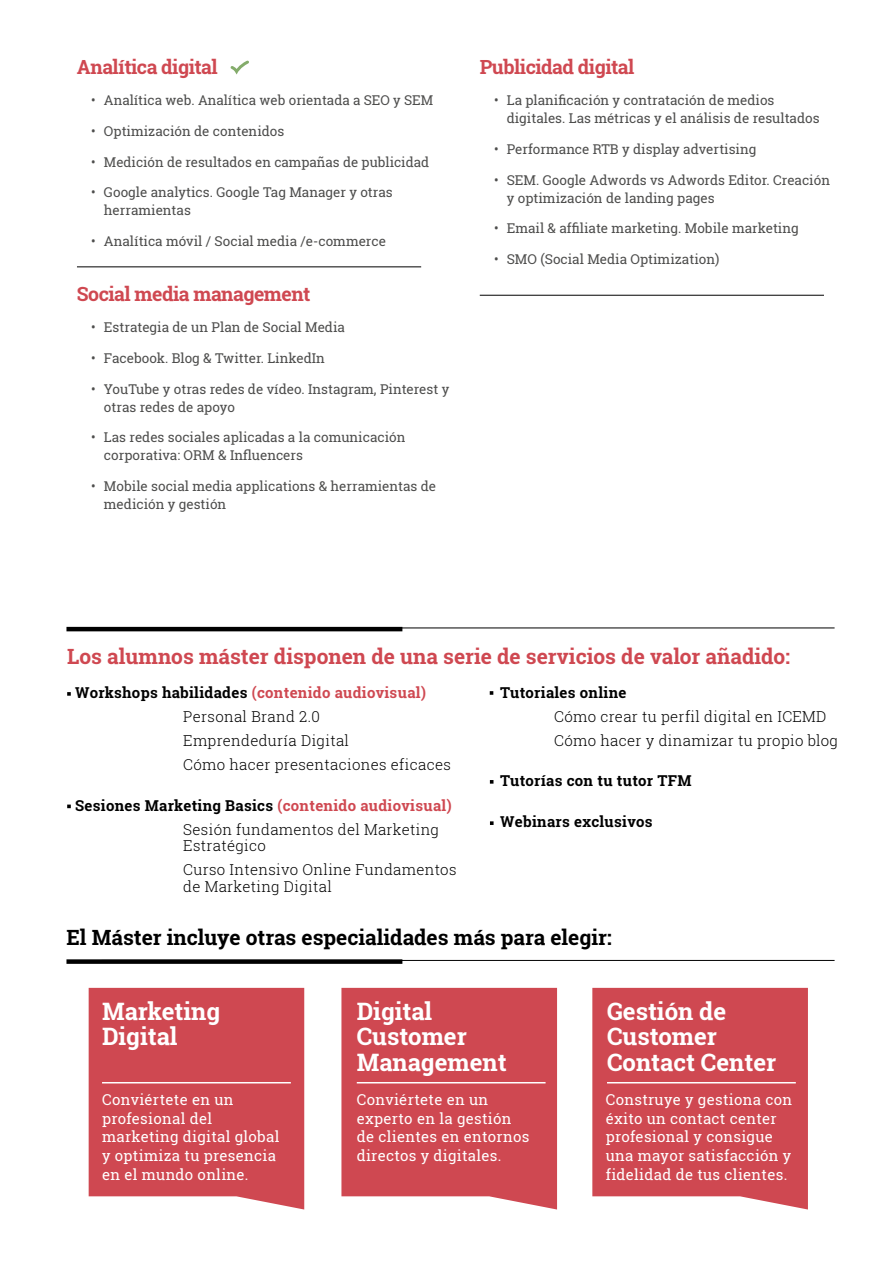
<style>
.page{position:relative;width:893px;height:1263px;background:#fff}
.page>*{position:absolute;margin:0;border:0;box-sizing:border-box;transform-origin:0 0}
.t1{font:700 24px/25.5px "Roboto Slab";color:#fff}
.t2{font:700 21px "Roboto Slab";color:#cf4851}
.t3{font:700 21px "Roboto Slab";color:#000}
.t4{font:700 19.5px "Roboto Slab";letter-spacing:-.025em;color:#cf4851}
.t5{font:300 15px/24px "Roboto Slab";letter-spacing:.02em;color:#000}
.t6{font:15px/18.8px "Roboto Slab";letter-spacing:.02em;color:#fff}
.t7{font:700 15px "Roboto Slab";letter-spacing:.02em;color:#000}
.t8{font:13.5px/18px "Roboto Slab";color:#4d4d4c}
.s1{font-weight:700}
.s2{font-weight:700;color:#cf4851}
</style>
<div class="page">
<svg style="left:490px;top:691px;width:3px;height:4px"></svg>
<svg style="left:490px;top:780px;width:3px;height:4px"></svg>
<svg style="left:490px;top:821px;width:4px;height:4px"></svg>
<hr style="left:66px;top:627px;width:336px;height:4px;background:#000">
<hr style="left:102px;top:627px;width:733px;height:1px;background:#000">
<div style="left:341px;top:988px;width:216px;height:221px;background:#cf4851"></div>
<div style="left:592px;top:988px;width:216px;height:221px;background:#cf4851"></div>
<div style="left:89px;top:988px;width:215px;height:221px;background:#cf4851"></div>
<div style="left:66px;top:959px;width:336px;height:5px;background:#000"></div>
<hr style="left:102px;top:960px;width:733px;height:1px;background:#000">
<hr style="left:102px;top:1082px;width:189px;height:1px;background:#fff">
<hr style="left:607px;top:1082px;width:189px;height:1px;background:#fff">
<hr style="left:357px;top:1082px;width:189px;height:1px;background:#fff">
<svg style="left:230px;top:60px;width:19px;height:15px"></svg>
<hr style="left:77px;top:266px;width:344px;height:1px;background:#000">
<hr style="left:480px;top:295px;width:344px;height:1px;background:#000">
<svg style="left:67px;top:804px;width:4px;height:4px"></svg>
<svg style="left:67px;top:692px;width:4px;height:4px"></svg>
<h3 class="t4" style="left:77px;top:54px;width:142px">Analítica digital</h3>
<p class="t8" style="left:91px;top:91px;width:343px">• Analítica web. Analítica web orientada a SEO y SEM</p>
<p class="t8" style="left:91px;top:122px;width:195px">• Optimización de contenidos</p>
<p class="t8" style="left:91px;top:153px;width:339px">• Medición de resultados en campañas de publicidad</p>
<p class="t8" style="left:104px;top:183px;width:290px;text-indent:-13px">• Google analytics. Google Tag Manager y otras herramientas</p>
<p class="t8" style="left:91px;top:232px;width:296px">• Analítica móvil / Social media /e-commerce</p>
<h3 class="t4" style="left:77px;top:281px;width:235px">Social media management</h3>
<p class="t8" style="left:91px;top:318px;width:255px">• Estrategia de un Plan de Social Media</p>
<p class="t8" style="left:91px;top:349px;width:235px">• Facebook. Blog &amp; Twitter. LinkedIn</p>
<p class="t8" style="left:104px;top:379px;width:347px;text-indent:-13px">• YouTube y otras redes de vídeo. Instagram, Pinterest y otras redes de apoyo</p>
<p class="t8" style="left:104px;top:428px;width:303px;text-indent:-13px">• Las redes sociales aplicadas a la comunicación corporativa: ORM &amp; Influencers</p>
<p class="t8" style="left:104px;top:477px;width:334px;text-indent:-13px">• Mobile social media applications &amp; herramientas de medición y gestión</p>
<h3 class="t4" style="left:480px;top:54px;width:156px">Publicidad digital</h3>
<p class="t8" style="left:507px;top:91px;width:314px;text-indent:-13px">• La planificación y contratación de medios digitales. Las métricas y el análisis de resultados</p>
<p class="t8" style="left:494px;top:140px;width:264px">• Performance RTB y display advertising</p>
<p class="t8" style="left:507px;top:171px;width:325px;text-indent:-13px">• SEM. Google Adwords vs Adwords Editor. Creación y optimización de landing pages</p>
<p class="t8" style="left:494px;top:219px;width:306px">• Email &amp; affiliate marketing. Mobile marketing</p>
<p class="t8" style="left:494px;top:250px;width:227px">• SMO (Social Media Optimization)</p>
<h2 class="t2" style="left:67px;top:642px;width:724px">Los alumnos máster disponen de una serie de servicios de valor añadido:</h2>
<p class="t5" style="left:183px;top:680px;width:269px;text-indent:-108px"><span class="s1">Workshops habilidades</span> <span class="s2">(contenido audiovisual)<br></span>Personal Brand 2.0<br>Emprendeduría Digital<br>Cómo hacer presentaciones eficaces</p>
<p class="t5" style="left:183px;top:793px;width:270px;text-indent:-108px"><span class="s1">Sesiones Marketing Basics</span> <span class="s2">(contenido audiovisual)<br></span>Sesión fundamentos del Marketing</p>
<p class="t5" style="left:183px;top:833px;width:275px">Estratégico<br>Curso Intensivo Online Fundamentos</p>
<p class="t5" style="left:183px;top:874px;width:150px">de Marketing Digital</p>
<p class="t7" style="left:500px;top:682px;width:128px">Tutoriales online</p>
<p class="t5" style="left:554px;top:704px;width:285px">Cómo crear tu perfil digital en ICEMD<br>Cómo hacer y dinamizar tu propio blog</p>
<p class="t7" style="left:500px;top:771px;width:193px">Tutorías con tu tutor TFM</p>
<p class="t7" style="left:500px;top:811px;width:154px">Webinars exclusivos</p>
<h2 class="t3" style="left:66px;top:923px;width:547px">El Máster incluye otras especialidades más para elegir:</h2>
<h1 class="t1" style="left:357px;top:998px;width:151px">Digital<br>Customer<br>Management</h1>
<h1 class="t1" style="left:102px;top:998px;width:120px">Marketing<br>Digital</h1>
<h1 class="t1" style="left:607px;top:998px;width:171px">Gestión de<br>Customer<br>Contact Center</h1>
<p class="t6" style="left:102px;top:1090px;width:179px">Conviértete en un profesional del marketing digital global y optimiza tu presencia en el mundo online.</p>
<p class="t6" style="left:606px;top:1090px;width:188px">Construye y gestiona con éxito un contact center profesional y consigue una mayor satisfacción y fidelidad de tus clientes.</p>
<p class="t6" style="left:357px;top:1090px;width:174px">Conviértete en un experto en la gestión de clientes en entornos directos y digitales.</p>
</div>
